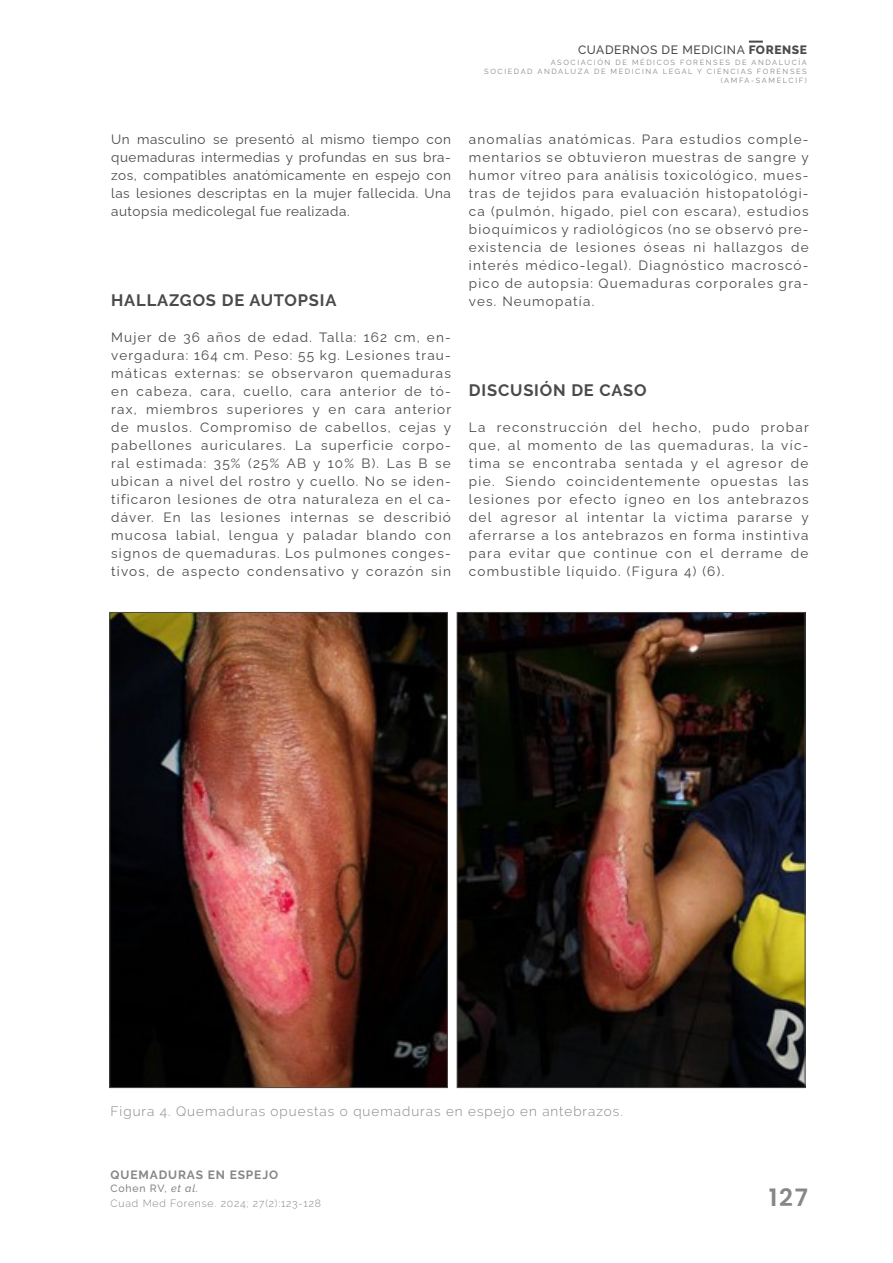
<style>
.page{position:relative;width:893px;height:1263px;background:#fff}
.page>*{position:absolute;margin:0;border:0;box-sizing:border-box;transform-origin:0 0}
.t1{font:600 24px "Poppins";color:#878787}
.Apartados{font:700 16.5px "Raleway";letter-spacing:.05em;color:#4a4a49}
.MED-FORENSE{font:13.5px/18px "Raleway";letter-spacing:.09em;color:#4a4a49;text-align:justify}
.Pie_de_foto{font:300 13.5px "Raleway";letter-spacing:.075em;color:#878787}
.t2{font:500 12px "Raleway";letter-spacing:.05em;color:#4a4a49}
.t3{font:700 12px "Raleway";letter-spacing:.075em;color:#878787}
.t4{font:300 10.5px "Raleway";letter-spacing:.075em;color:#878787}
.t5{font:500 10.5px "Raleway";letter-spacing:.075em;color:#878787}
.t6{font:7.5px/9px "Raleway";letter-spacing:.21em;color:#878787;text-align:right}
.s1{font-weight:800}
.s2{font-style:italic}
</style>
<div class="page">
<svg style="left:749px;top:41px;width:14px;height:2px"></svg>
<img style="left:111px;top:614px;width:335px;height:472px">
<div style="left:109px;top:612px;width:339px;height:476px;border:1px solid #4a4a49"></div>
<img style="left:459px;top:614px;width:344px;height:472px">
<p class="t2" style="left:578px;top:43px;width:230px">CUADERNOS DE MEDICINA <span class="s1">FORENSE</span></p>
<p class="t6" style="left:484px;top:57px;width:324px">ASOCIACIÓN DE MÉDICOS FORENSES DE ANDALUCÍA<br>SOCIEDAD ANDALUZA DE MEDICINA LEGAL Y CIENCIAS FORENSES (AMFA-SAMELCIF)</p>
<p class="MED-FORENSE" style="left:111px;top:129px;width:341px">Un masculino se presentó al mismo tiempo con quemaduras intermedias y profundas en sus bra&shy;zos, compatibles anatómicamente en espejo con las lesiones descriptas en la mujer fallecida. Una autopsia medicolegal fue realizada.</p>
<p class="Apartados" style="left:111px;top:291px;width:227px">HALLAZGOS DE AUTOPSIA</p>
<p class="MED-FORENSE" style="left:111px;top:327px;width:342px">Mujer de 36 años de edad. Talla: 162 cm, en&shy;vergadura: 164 cm. Peso: 55 kg. Lesiones trau&shy;máticas externas: se observaron quemaduras en cabeza, cara, cuello, cara anterior de tó&shy;rax, miembros superiores y en cara anterior de muslos. Compromiso de cabellos, cejas y pabellones auriculares. La superficie corpo&shy;ral estimada: 35% (25% AB y 10% B). Las B se ubican a nivel del rostro y cuello. No se iden&shy;tificaron lesiones de otra naturaleza en el ca&shy;dáver. En las lesiones internas se describió mucosa labial, lengua y paladar blando con signos de quemaduras. Los pulmones conges&shy;tivos, de aspecto condensativo y corazón sin</p>
<p class="MED-FORENSE" style="left:469px;top:129px;width:342px">anomalías anatómicas. Para estudios comple&shy;mentarios se obtuvieron muestras de sangre y humor vítreo para análisis toxicológico, mues&shy;tras de tejidos para evaluación histopatológi&shy;ca (pulmón, hígado, piel con escara), estudios bioquímicos y radiológicos (no se observó pre&shy;existencia de lesiones óseas ni hallazgos de interés médico-legal). Diagnóstico macroscó&shy;pico de autopsia: Quemaduras corporales gra&shy;ves. Neumopatía.</p>
<p class="Apartados" style="left:469px;top:381px;width:179px">DISCUSIÓN DE CASO</p>
<p class="MED-FORENSE" style="left:469px;top:417px;width:342px">La reconstrucción del hecho, pudo probar que, al momento de las quemaduras, la víc&shy;tima se encontraba sentada y el agresor de pie. Siendo coincidentemente opuestas las lesiones por efecto ígneo en los antebrazos del agresor al intentar la víctima pararse y aferrarse a los antebrazos en forma instintiva para evitar que continue con el derrame de combustible líquido. (Figura 4) (6).</p>
<p class="Pie_de_foto" style="left:111px;top:1103px;width:514px">Figura 4. Quemaduras opuestas o quemaduras en espejo en antebrazos.</p>
<p class="t3" style="left:111px;top:1168px;width:169px">QUEMADURAS EN ESPEJO</p>
<p class="t5" style="left:111px;top:1183px;width:89px">Cohen RV, <span class="s2">et al.</span></p>
<p class="t4" style="left:111px;top:1197px;width:212px">Cuad Med Forense. 2024; 27(2):123-128</p>
<h1 class="t1" style="left:769px;top:1184px;width:41px">127</h1>
</div>
